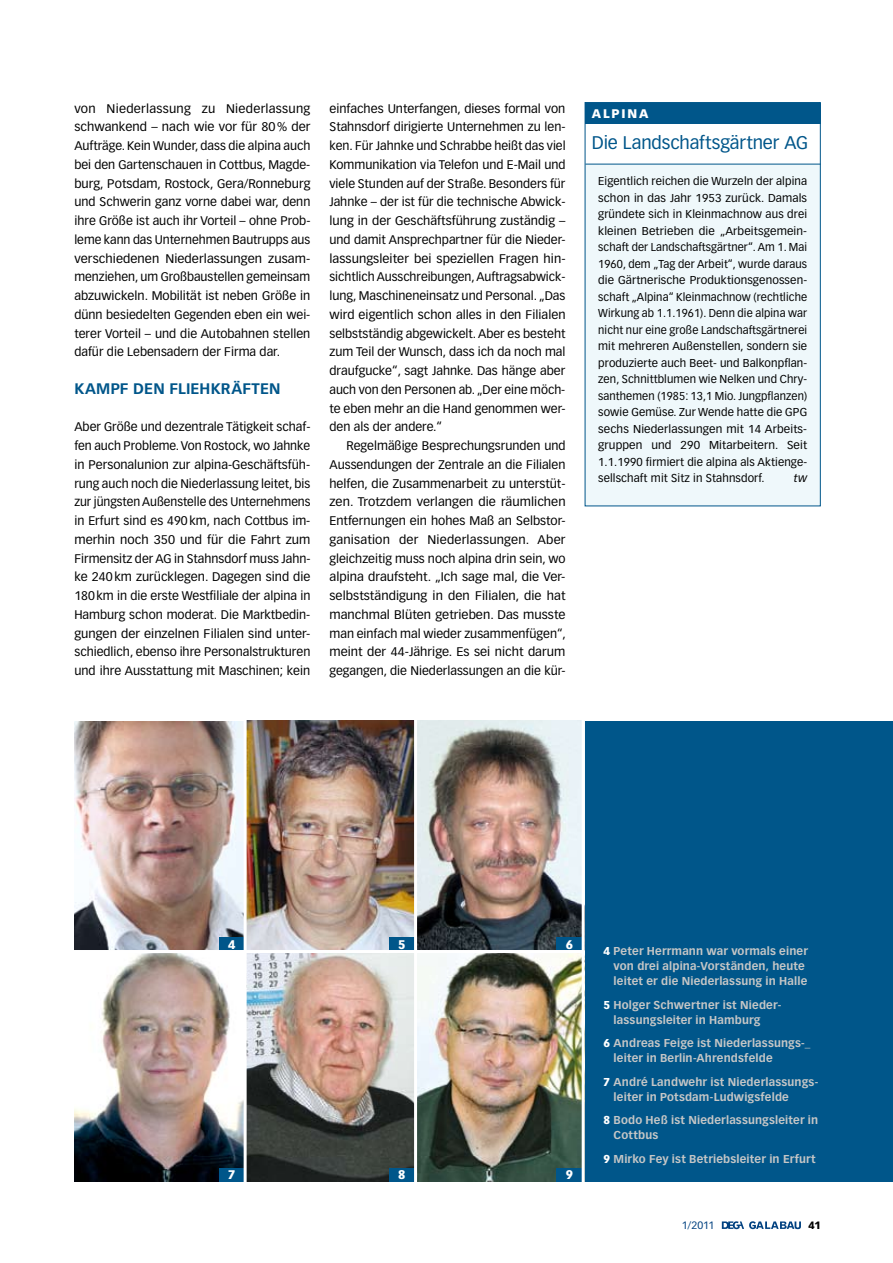
<style>
.page{position:relative;width:893px;height:1263px;background:#fff}
.page>*{position:absolute;margin:0;border:0;box-sizing:border-box;transform-origin:0 0}
.t1{font:18px "Vectora LT Std";letter-spacing:-.005em;color:#00568a}
.t2{font:700 15px "Vectora LT Std";letter-spacing:.015em;color:#00568a}
.t3{font:12.3px/18.8px "Vectora LT Std";color:#000;text-align:justify}
.t4{font:900 12.3px "Vectora LT Std";letter-spacing:.155em;color:#fff}
.t5{font:11.25px/16.5px "Vectora LT Std";letter-spacing:.01em;color:#000;text-align:justify}
.t6{font:700 11.25px/15px "Vectora LT Std";letter-spacing:.015em;color:#c5c6c6}
.t7{font:italic 11.25px "Vectora LT Std";color:#000}
.t8{font:10.5px "Vectora LT Std";color:#004180}
.t9{font:900 10.5px "Vectora LT Std";color:#000}
.s1{font-weight:900;color:#fff}
</style>
<div class="page">
<div style="left:566px;top:721px;width:327px;height:460px;background:#00568a"></div>
<div style="left:585px;top:103px;width:235px;height:403px;background:#eff8fb"></div>
<div style="left:585px;top:103px;width:236px;height:22px;background:#00568a"></div>
<div style="left:585px;top:125px;width:236px;height:39px;background:#fff"></div>
<hr style="left:585px;top:164px;width:236px;height:1px;background:#00568a">
<div style="left:585px;top:102px;width:236px;height:404px;border:1px solid #00568a"></div>
<img style="left:417px;top:721px;width:165px;height:229px">
<img style="left:417px;top:953px;width:165px;height:228px">
<img style="left:74px;top:953px;width:170px;height:228px">
<img style="left:74px;top:721px;width:170px;height:229px">
<img style="left:247px;top:953px;width:167px;height:228px">
<img style="left:247px;top:721px;width:167px;height:229px">
<svg style="left:722px;top:1221px;width:79px;height:8px"></svg>
<div style="left:219px;top:938px;width:25px;height:13px;background:#00568a"></div>
<div style="left:219px;top:1168px;width:25px;height:13px;background:#00568a"></div>
<div style="left:389px;top:938px;width:26px;height:13px;background:#00568a"></div>
<div style="left:389px;top:1168px;width:26px;height:13px;background:#00568a"></div>
<div style="left:557px;top:938px;width:25px;height:13px;background:#00568a"></div>
<div style="left:557px;top:1168px;width:25px;height:13px;background:#00568a"></div>
<hr style="left:582px;top:716px;width:3px;height:472px;background:#fff">
<hr style="left:414px;top:716px;width:3px;height:472px;background:#fff">
<hr style="left:56px;top:950px;width:529px;height:3px;background:#fff">
<p class="t3" style="left:74px;top:99px;width:238px">von Niederlassung zu Niederlassung schwankend – nach wie vor für 80% der Aufträge. Kein Wunder, dass die alpina auch bei den Gartenschauen in Cottbus, Magde&shy;burg, Potsdam, Rostock, Gera/Ronneburg und Schwerin ganz vorne dabei war, denn ihre Größe ist auch ihr Vorteil – ohne Prob&shy;leme kann das Unternehmen Bautrupps aus verschiedenen Niederlassungen zusam&shy;menziehen, um Großbaustellen gemeinsam abzuwickeln. Mobilität ist neben Größe in dünn besiedelten Gegenden eben ein wei&shy;terer Vorteil – und die Autobahnen stellen dafür die Lebensadern der Firma dar.</p>
<p class="t2" style="left:74px;top:379px;width:208px">Kampf den Fliehkräften</p>
<p class="t3" style="left:74px;top:418px;width:238px">Aber Größe und dezentrale Tätigkeit schaf&shy;fen auch Probleme. Von Rostock, wo Jahnke in Personalunion zur alpina-Geschäftsfüh&shy;rung auch noch die Niederlassung leitet, bis zur jüngsten Außenstelle des Unternehmens in Erfurt sind es 490km, nach Cottbus im&shy;merhin noch 350 und für die Fahrt zum Firmensitz der AG in Stahnsdorf muss Jahn&shy;ke 240km zurücklegen. Dagegen sind die 180km in die erste Westfiliale der alpina in Hamburg schon moderat. Die Marktbedin&shy;gungen der einzelnen Filialen sind unter&shy;schiedlich, ebenso ihre Personalstrukturen und ihre Ausstattung mit Maschinen; kein</p>
<p class="t3" style="left:329px;top:99px;width:238px">einfaches Unterfangen, dieses formal von Stahnsdorf dirigierte Unternehmen zu len&shy;ken. Für Jahnke und Schrabbe heißt das viel Kommunikation via Telefon und E-Mail und viele Stunden auf der Straße. Besonders für Jahnke – der ist für die technische Abwick&shy;lung in der Geschäftsführung zuständig – und damit Ansprechpartner für die Nieder&shy;lassungsleiter bei speziellen Fragen hin&shy;sichtlich Ausschreibungen, Auftragsabwick&shy;lung, Maschineneinsatz und Personal. „Das wird eigentlich schon alles in den Filialen selbstständig abgewickelt. Aber es besteht zum Teil der Wunsch, dass ich da noch mal draufgucke“, sagt Jahnke. Das hänge aber auch von den Personen ab. „Der eine möch&shy;te eben mehr an die Hand genommen wer&shy;den als der andere.“</p>
<p class="t3" style="left:329px;top:436px;width:238px;text-indent:17px">Regelmäßige Besprechungsrunden und Aussendungen der Zentrale an die Filialen helfen, die Zusammenarbeit zu unterstüt&shy;zen. Trotzdem verlangen die räumlichen Entfernungen ein hohes Maß an Selbstor&shy;ganisation der Niederlassungen. Aber gleichzeitig muss noch alpina drin sein, wo alpina draufsteht. „Ich sage mal, die Ver&shy;selbstständigung in den Filialen, die hat manchmal Blüten getrieben. Das musste man einfach mal wieder zusammenfügen“, meint der 44-Jährige. Es sei nicht darum gegangen, die Niederlassungen an die kür-</p>
<p class="t4" style="left:592px;top:106px;width:58px">Alpina</p>
<h1 class="t1" style="left:592px;top:132px;width:218px">Die Landschaftsgärtner AG</h1>
<p class="t5" style="left:598px;top:173px;width:210px">Eigentlich reichen die Wurzeln der alpina schon in das Jahr 1953 zurück. Damals gründete sich in Kleinmachnow aus drei kleinen Betrieben die „Arbeitsgemein&shy;schaft der Landschaftsgärtner“. Am 1. Mai 1960, dem „Tag der Arbeit“, wurde daraus die Gärtnerische Produktionsgenossen&shy;schaft „Alpina“ Kleinmachnow (rechtliche Wirkung ab 1.1.1961). Denn die alpina war nicht nur eine große Landschaftsgärtnerei mit mehreren Außenstellen, sondern sie produzierte auch Beet- und Balkonpflan&shy;zen, Schnittblumen wie Nelken und Chry&shy;santhemen (1985: 13,1 Mio. Jungpflanzen) sowie Gemüse. Zur Wende hatte die GPG sechs Niederlassungen mit 14 Arbeits&shy;gruppen und 290 Mitarbeitern. Seit 1.1.1990 firmiert die alpina als Aktienge&shy;sellschaft mit Sitz in Stahnsdorf.</p>
<p class="t7" style="left:794px;top:472px;width:15px">tw</p>
<p class="t4" style="left:228px;top:937px;width:9px">4</p>
<p class="t4" style="left:228px;top:1167px;width:9px">7</p>
<p class="t4" style="left:398px;top:937px;width:9px">5</p>
<p class="t4" style="left:398px;top:1167px;width:9px">8</p>
<p class="t4" style="left:566px;top:937px;width:9px">6</p>
<p class="t4" style="left:566px;top:1167px;width:9px">9</p>
<p class="t6" style="left:614px;top:943px;width:196px;text-indent:-10px"><span class="s1">4</span> Peter Herrmann war vormals einer von drei alpina-Vorständen, heute leitet er die Niederlassung in Halle</p>
<p class="t6" style="left:614px;top:997px;width:169px;text-indent:-10px"><span class="s1">5</span> Holger Schwertner ist Nieder&shy;lassungsleiter in Hamburg</p>
<p class="t6" style="left:614px;top:1035px;width:198px;text-indent:-10px"><span class="s1">6</span> Andreas Feige ist Niederlassungs-_ leiter in Berlin-Ahrendsfelde</p>
<p class="t6" style="left:614px;top:1074px;width:206px;text-indent:-10px"><span class="s1">7</span> André Landwehr ist Niederlassungs&shy;leiter in Potsdam-Ludwigsfelde</p>
<p class="t6" style="left:614px;top:1112px;width:206px;text-indent:-10px"><span class="s1">8</span> Bodo Heß ist Niederlassungsleiter in<br>Cottbus</p>
<p class="t6" style="left:604px;top:1151px;width:214px"><span class="s1">9</span> M irko Fey ist Betriebsleiter in Erfurt</p>
<p class="t8" style="left:682px;top:1219px;width:34px">1/2011</p>
<p class="t9" style="left:808px;top:1218px;width:14px">41</p>
</div>
